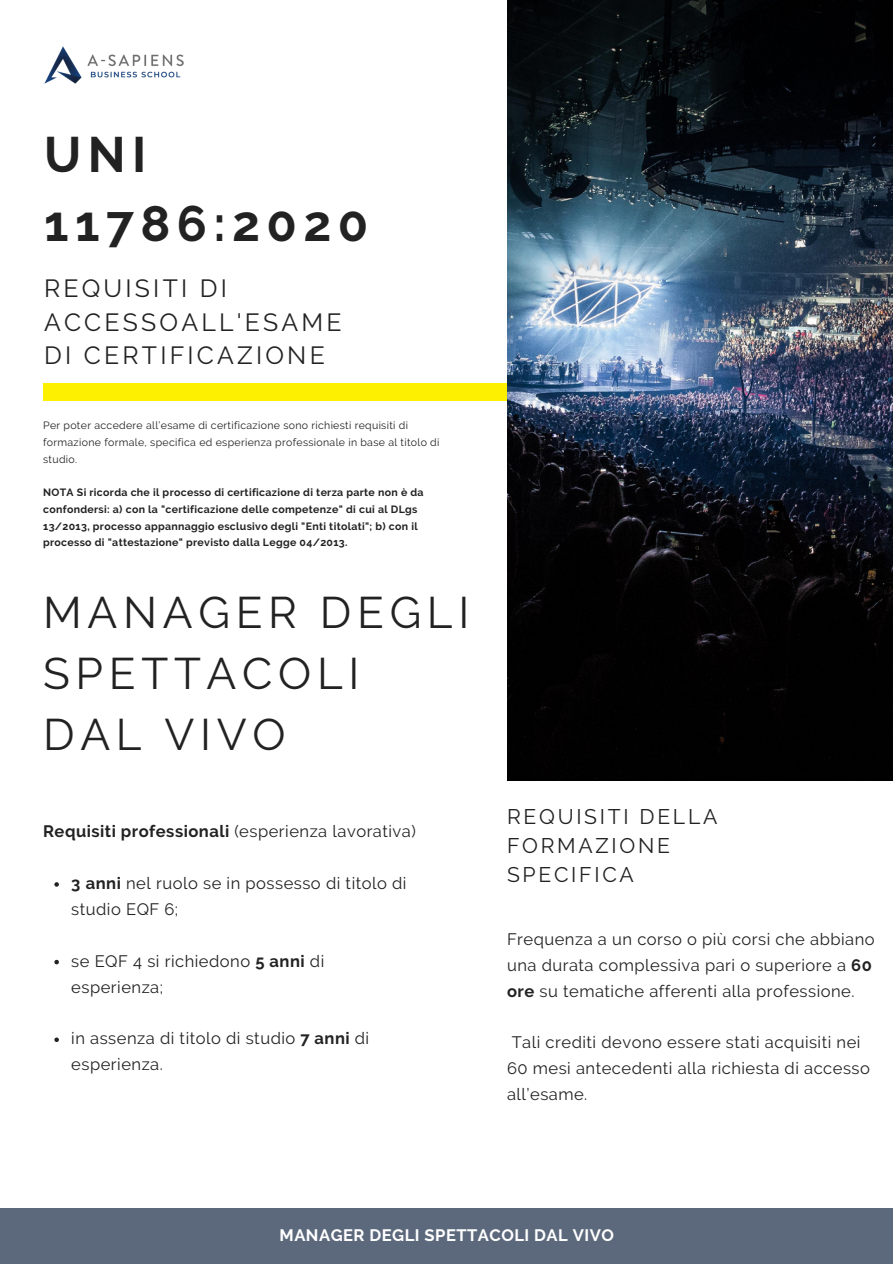
<style>
.page{position:relative;width:893px;height:1264px;background:#fff}
.page>*{position:absolute;margin:0;border:0;box-sizing:border-box;transform-origin:0 0}
.t1{font:700 49.65px/68.7px "Raleway";letter-spacing:.13em;color:#222}
.t2{font:44.1px/60.9px "Raleway";letter-spacing:.13em;color:#222}
.t3{font:24.75px/33.8px "Raleway";letter-spacing:.13em;color:#222}
.t4{font:21.15px/29.1px "Raleway";letter-spacing:.13em;color:#222}
.t5{font:16.5px/25.8px "Raleway";letter-spacing:.03em;color:#222}
.t6{font:700 16.5px "Raleway";letter-spacing:.03em;color:#222}
.t7{font:700 16.5px "Raleway";letter-spacing:.03em;color:#fff}
.t8{font:700 10.5px/16.6px "Raleway";letter-spacing:.03em;color:#222}
.t9{font:10.5px/16.6px "Raleway";letter-spacing:.03em;color:#222}
.s1{font-weight:400}
.s2{font-weight:700}
</style>
<div class="page">
<svg style="left:54px;top:882px;width:5px;height:4px"></svg>
<svg style="left:54px;top:959px;width:5px;height:5px"></svg>
<svg style="left:54px;top:1037px;width:5px;height:5px"></svg>
<div style="left:43px;top:384px;width:849px;height:17px;background:#fef001"></div>
<img style="left:507px;top:0;width:385px;height:780px">
<div style="left:0;top:1208px;width:892px;height:55px;background:#5c697d"></div>
<img style="left:44px;top:46px;width:140px;height:37px">
<p class="t1" style="left:44px;top:120px;width:326px">UNI<br>11786:2020</p>
<p class="t3" style="left:44px;top:271px;width:299px">REQUISITI DI<br>ACCESSOALL'ESAME<br>DI CERTIFICAZIONE</p>
<p class="t9" style="left:43px;top:417px;width:398px">Per poter accedere all’esame di certificazione sono richiesti requisiti di formazione formale, specifica ed esperienza professionale in base al titolo di studio.</p>
<h4 class="t8" style="left:43px;top:484px;width:382px">NOTA Si ricorda che il processo di certificazione di terza parte non è da confondersi: a) con la "certificazione delle competenze" di cui al DLgs 13/2013, processo appannaggio esclusivo degli "Enti titolati"; b) con il processo di "attestazione" previsto dalla Legge 04/2013.</h4>
<h2 class="t2" style="left:43px;top:582px;width:427px">MANAGER DEGLI<br>SPETTACOLI<br>DAL VIVO</h2>
<p class="t6" style="left:43px;top:821px;width:374px">Requisiti professionali <span class="s1">(esperienza lavorativa)</span></p>
<h1 class="t5" style="left:71px;top:870px;width:337px"><span class="s2">3 anni</span> nel ruolo se in possesso di titolo di studio EQF 6;</h1>
<h3 class="t5" style="left:71px;top:947px;width:254px">se EQF 4 si richiedono <span class="s2">5 anni</span> di esperienza;</h3>
<p class="t5" style="left:71px;top:1025px;width:299px">in assenza di titolo di studio <span class="s2">7 anni</span> di esperienza.</p>
<p class="t4" style="left:507px;top:801px;width:212px">REQUISITI DELLA<br>FORMAZIONE<br>SPECIFICA</p>
<h6 class="t5" style="left:507px;top:926px;width:369px">Frequenza a un corso o più corsi che abbiano una durata complessiva pari o superiore a <span class="s2">60 ore</span> su tematiche afferenti alla professione.</h6>
<p class="t5" style="left:507px;top:1029px;width:364px">Tali crediti devono essere stati acquisiti nei<br>60 mesi antecedenti alla richiesta di accesso all’esame.</p>
<h6 class="t7" style="left:279px;top:1225px;width:336px">MANAGER DEGLI SPETTACOLI DAL VIVO</h6>
</div>
